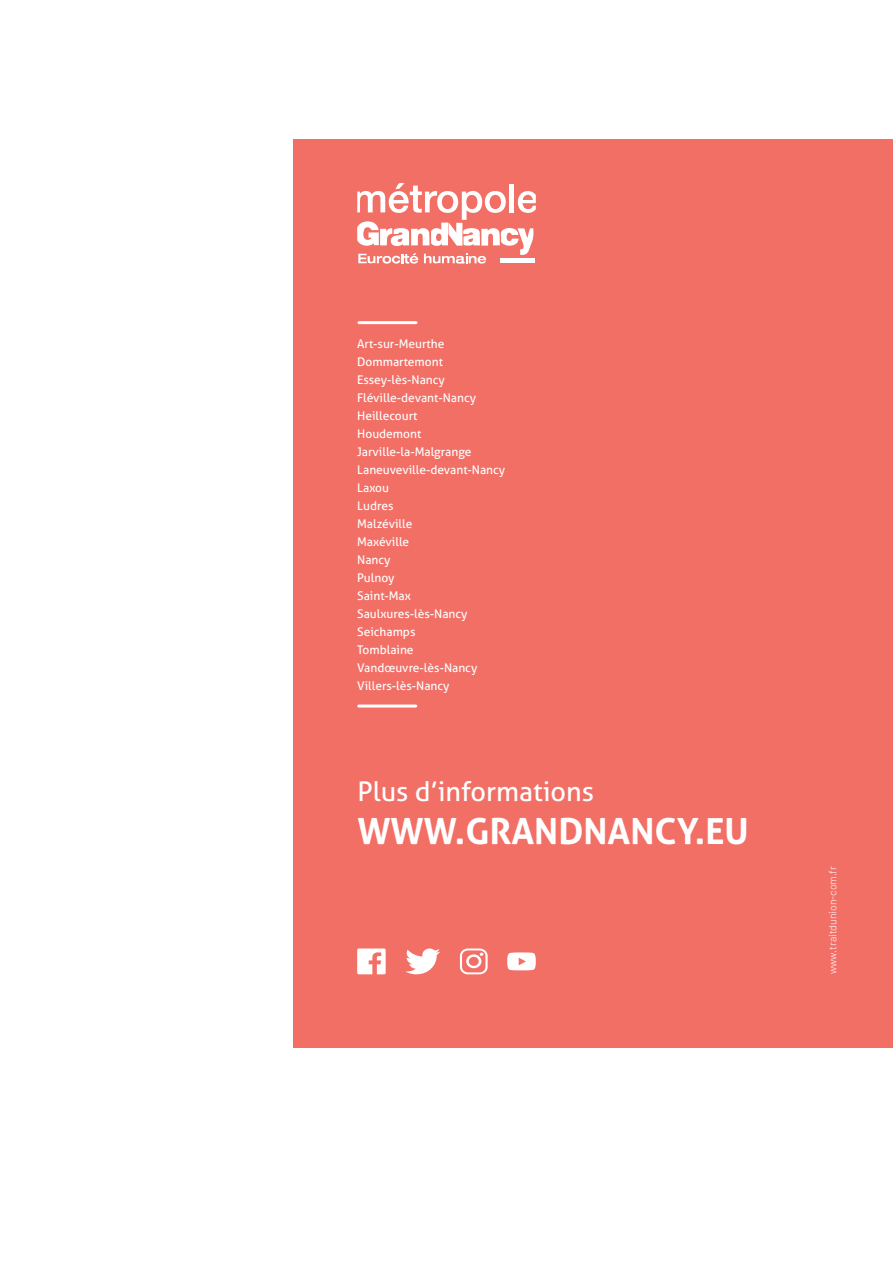
<style>
.page{position:relative;width:893px;height:1263px;background:#fff}
.page>*{position:absolute;margin:0;border:0;box-sizing:border-box;transform-origin:0 0}
.t1{font:700 36px "Aller";color:#fff}
.t2{font:27px "Aller";color:#fff}
.t3{font:12px/18px "Aller";color:#fff}
.t4{font:300 10.5px "Barlow";color:#fff}
</style>
<div class="page">
<div style="left:293px;top:139px;width:600px;height:908px;background:#f26f66"></div>
<hr style="left:359px;top:321px;width:57px;height:3px;background:#fff">
<hr style="left:359px;top:704px;width:57px;height:3px;background:#fff">
<svg style="left:460px;top:948px;width:28px;height:26px"></svg>
<svg style="left:357px;top:948px;width:29px;height:26px"></svg>
<svg style="left:507px;top:952px;width:29px;height:18px"></svg>
<svg style="left:405px;top:948px;width:35px;height:26px"></svg>
<svg style="left:357px;top:183px;width:179px;height:81px"></svg>
<p class="t3" style="left:357px;top:334px;width:150px">Art-sur-Meurthe<br>Dommartemont<br>Essey-lès-Nancy<br>Fléville-devant-Nancy<br>Heillecourt<br>Houdemont<br>Jarville-la-Malgrange<br>Laneuveville-devant-Nancy<br>Laxou<br>Ludres<br>Malzéville<br>Maxéville<br>Nancy<br>Pulnoy<br>Saint-Max<br>Saulxures-lès-Nancy<br>Seichamps<br>Tomblaine<br>Vandœuvre-lès-Nancy<br>Villers-lès-Nancy</p>
<h2 class="t2" style="left:357px;top:775px;width:238px">Plus d’informations</h2>
<h1 class="t1" style="left:357px;top:808px;width:393px">WWW.GRANDNANCY.EU</h1>
<p class="t4" style="left:825px;top:974px;width:110px;rotate:-90deg">www.traitdunion-com.fr</p>
</div>
